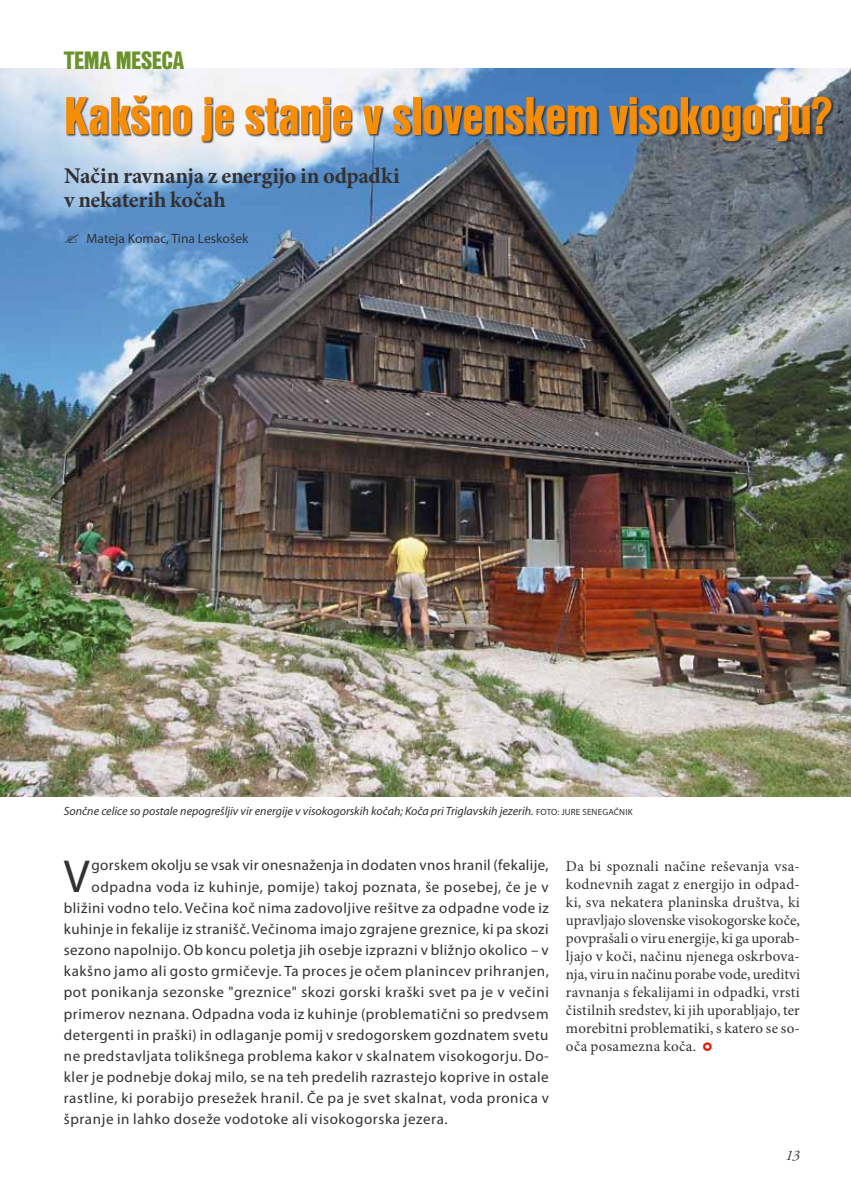
<style>
.page{position:relative;width:851px;height:1191px;background:#fff}
.page>*{position:absolute;margin:0;border:0;box-sizing:border-box;transform-origin:0 0}
.t1{font:55.5px "Nimbus San DEE Blac Cond";letter-spacing:-.01em;color:#f68d07}
.t2{font:46.35px "Myriad Pro";color:#333132}
.t3{font:26.25px "Nimbus San DEE Blac Cond";letter-spacing:-.02em;color:#6b932c}
.t4{font:700 22.5px/24px "Minion Pro";letter-spacing:-.015em;color:#333132}
.t5{font:15px "Myriad Pro";letter-spacing:.035em;color:#333132}
.t6{font:15px/18px "Minion Pro";letter-spacing:.015em;color:#333132;text-align:justify}
.t7{font:italic 14.55px "Adobe Garamond Pro";color:#333132}
.t8{font:13.5px "Myriad Pro";color:#333132}
.t9{font:italic 12px "Myriad Pro";color:#333132}
.s1{font-style:normal;font-size:9px}
.s2{font-family:"Markacija";font-size:12px;color:#e71e06}
</style>
<div class="page">
<img style="left:0;top:68px;width:850px;height:729px">
<div style="left:66px;top:95px;width:767px;height:49px;background:#333132;opacity:.85"></div>
<svg style="left:65px;top:234px;width:14px;height:9px"></svg>
<h3 class="t3" style="left:64px;top:45px;width:122px">TEMA MESECA</h3>
<h1 class="t1" style="left:64px;top:84px;width:769px">Kakšno je stanje v slovenskem visokogorju?</h1>
<h3 class="t4" style="left:64px;top:164px;width:337px">Način ravnanja z energijo in odpadki v nekaterih kočah</h3>
<p class="t8" style="left:87px;top:230px;width:163px">Mateja Komac, Tina Leskošek</p>
<p class="t9" style="left:64px;top:804px;width:570px">Sončne celice so postale nepogrešljiv vir energije v visokogorskih kočah; Koča pri Triglavskih jezerih. <span class="s1">FOTO: JURE SENEGAČNIK</span></p>
<h2 class="t2" style="left:64px;top:847px;width:27px">V</h2>
<p class="t5" style="left:91px;top:856px;width:458px">gorskem okolju se vsak vir onesnaženja in dodaten vnos hranil (fekalije,</p>
<p class="t5" style="left:91px;top:877px;width:458px">odpadna voda iz kuhinje, pomije) takoj poznata, še posebej, če je v</p>
<p class="t5" style="left:64px;top:898px;width:486px">bližini vodno telo. Večina koč nima zadovoljive rešitve za odpadne vode iz</p>
<p class="t5" style="left:64px;top:919px;width:486px">kuhinje in fekalije iz stranišč. Večinoma imajo zgrajene greznice, ki pa skozi</p>
<p class="t5" style="left:64px;top:940px;width:486px">sezono napolnijo. Ob koncu poletja jih osebje izprazni v bližnjo okolico – v</p>
<p class="t5" style="left:64px;top:962px;width:486px">kakšno jamo ali gosto grmičevje. Ta proces je očem planincev prihranjen,</p>
<p class="t5" style="left:64px;top:983px;width:486px">pot ponikanja sezonske "greznice" skozi gorski kraški svet pa je v večini</p>
<p class="t5" style="left:64px;top:1004px;width:486px">primerov neznana. Odpadna voda iz kuhinje (problematični so predvsem</p>
<p class="t5" style="left:64px;top:1025px;width:486px">detergenti in praški) in odlaganje pomij v sredogorskem gozdnatem svetu</p>
<p class="t5" style="left:64px;top:1046px;width:486px">ne predstavljata tolikšnega problema kakor v skalnatem visokogorju. Do-</p>
<p class="t5" style="left:64px;top:1067px;width:486px">kler je podnebje dokaj milo, se na teh predelih razrastejo koprive in ostale</p>
<p class="t5" style="left:64px;top:1088px;width:486px">rastline, ki porabijo presežek hranil. Če pa je svet skalnat, voda pronica v</p>
<p class="t5" style="left:64px;top:1110px;width:385px">špranje in lahko doseže vodotoke ali visokogorska jezera.</p>
<p class="t6" style="left:566px;top:857px;width:235px">Da bi spoznali načine reševanja vsa&shy;kodnevnih zagat z energijo in odpad&shy;ki, sva nekatera planinska društva, ki upravljajo slovenske visokogorske koče, povprašali o viru energije, ki ga uporab&shy;ljajo v koči, načinu njenega oskrbova&shy;nja, viru in načinu porabe vode, ureditvi ravnanja s fekalijami in odpadki, vrsti čistilnih sredstev, ki jih uporabljajo, ter morebitni problematiki, s katero se so&shy;oča posamezna koča. <span class="s2">m</span></p>
<p class="t7" style="left:785px;top:1147px;width:16px">13</p>
</div>
